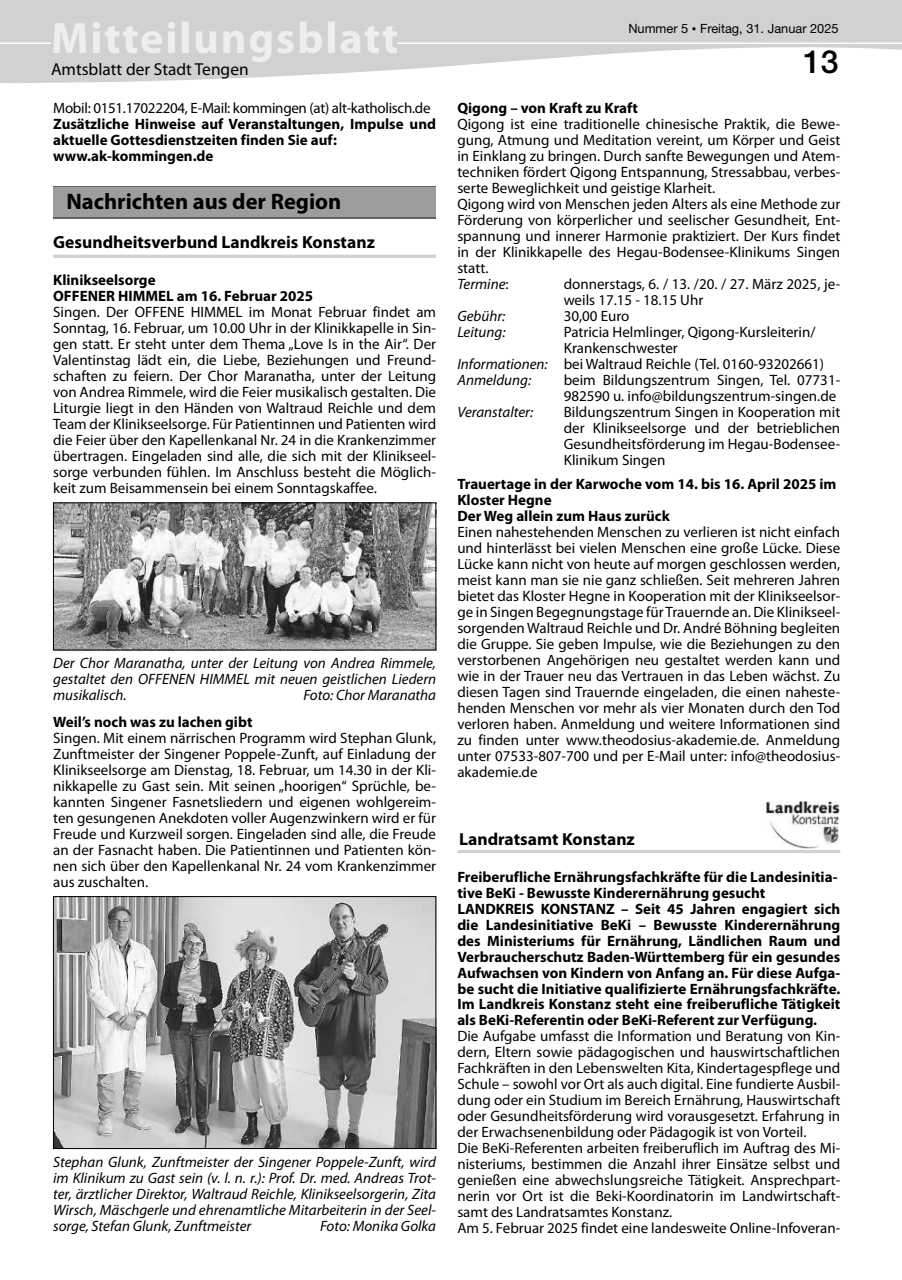
<style>
.page{position:relative;width:902px;height:1280px;background:#fff}
.page>*{position:absolute;margin:0;border:0;box-sizing:border-box;transform-origin:0 0}
.t1{font:700 44.25px "Myriad Pro";letter-spacing:.04em;color:#edefee}
.t2{font:500 31.95px "Helvetica Neue LT Pro";color:#000}
.t3{font:700 22.5px "Myriad Pro";color:#000}
.t4{font:700 17.55px "Myriad Pro";color:#000}
.t5{font:17.4px "Myriad Pro";color:#000}
.t6{font:700 17.4px "Myriad Pro";color:#000}
.t7{font:15px/16px "Myriad Pro";color:#000;text-align:justify}
.t8{font:700 15px/16px "Myriad Pro";color:#000}
.t9{font:italic 15px/16px "Myriad Pro";color:#000;text-align:justify}
.t10{font:15px "Myriad Pro";letter-spacing:-.02em;color:#000}
.t11{font:12.75px "Helvetica Neue LT Pro";color:#000}
.s1{font-size:12.9px}
.s2{font-size:9px}
.s3{font-style:italic}
</style>
<div class="page">
<svg style="left:1px;top:0;width:900px;height:83px;fill:#d1d1d1"></svg>
<svg style="left:0;top:0;width:1px;height:83px"></svg>
<div style="left:53px;top:22px;width:344px;height:40px;background:#d1d1d1"></div>
<hr style="left:0;top:43px;width:51px;height:1px;background:#fff">
<hr style="left:397px;top:43px;width:504px;height:1px;background:#fff">
<hr style="left:53px;top:255px;width:383px;height:3px;background:#d1d1d1">
<div style="left:53px;top:186px;width:383px;height:32px;background:#646363"></div>
<div style="left:53px;top:187px;width:383px;height:30px;background:#9d9d9c"></div>
<img style="left:55px;top:505px;width:379px;height:143px">
<img style="left:55px;top:898px;width:379px;height:249px">
<div style="left:53px;top:896px;width:383px;height:253px;border:1px solid #000"></div>
<hr style="left:457px;top:850px;width:383px;height:3px;background:#d1d1d1">
<img style="left:766px;top:802px;width:73px;height:46px">
<h1 class="t1" style="left:51px;top:9px;width:349px">Mitteilungsblatt</h1>
<p class="t5" style="left:51px;top:59px;width:199px">Amtsblatt der Stadt Tengen</p>
<p class="t10" style="left:53px;top:99px;width:379px">Mobil: 0151.17022204, E-Mail: kommingen (at) alt-katholisch.de</p>
<p class="t8" style="left:53px;top:116px;width:384px">Zusätzliche Hinweise auf Veranstaltungen, Impulse und aktuelle Gottesdienstzeiten finden Sie auf: www.ak-kommingen.de</p>
<h3 class="t3" style="left:66px;top:187px;width:276px">Nachrichten aus der Region</h3>
<p class="t4" style="left:53px;top:230px;width:323px">Gesundheitsverbund Landkreis Konstanz</p>
<p class="t8" style="left:53px;top:271px;width:261px">Klinikseelsorge<br>OFFENER HIMMEL am 16. Februar 2025</p>
<p class="t7" style="left:53px;top:304px;width:384px">Singen. Der OFFENE HIMMEL im Monat Februar findet am Sonntag, 16. Februar, um 10.00 Uhr in der Klinikkapelle in Sin&shy;gen statt. Er steht unter dem Thema „Love Is in the Air“. Der Valentinstag lädt ein, die Liebe, Beziehungen und Freund&shy;schaften zu feiern. Der Chor Maranatha, unter der Leitung von Andrea Rimmele, wird die Feier musikalisch gestalten. Die Liturgie liegt in den Händen von Waltraud Reichle und dem Team der Klinikseelsorge. Für Patientinnen und Patienten wird die Feier über den Kapellenkanal Nr. 24 in die Krankenzimmer übertragen. Eingeladen sind alle, die sich mit der Klinikseel&shy;sorge verbunden fühlen. Im Anschluss besteht die Möglich&shy;keit zum Beisammensein bei einem Sonntagskaffee.</p>
<p class="t9" style="left:53px;top:655px;width:384px">Der Chor Maranatha, unter der Leitung von Andrea Rimmele, gestaltet den OFFENEN HIMMEL mit neuen geistlichen Liedern musikalisch.</p>
<p class="t9" style="left:303px;top:687px;width:134px">Foto: Chor Maranatha</p>
<p class="t8" style="left:53px;top:713px;width:201px">Weil’s noch was zu lachen gibt</p>
<p class="t7" style="left:53px;top:729px;width:384px">Singen. Mit einem närrischen Programm wird Stephan Glunk, Zunftmeister der Singener Poppele-Zunft, auf Einladung der Klinikseelsorge am Dienstag, 18. Februar, um 14.30 in der Kli&shy;nikkapelle zu Gast sein. Mit seinen „hoorigen“ Sprüchle, be&shy;kannten Singener Fasnetsliedern und eigenen wohlgereim&shy;ten gesungenen Anekdoten voller Augenzwinkern wird er für Freude und Kurzweil sorgen. Eingeladen sind alle, die Freude an der Fasnacht haben. Die Patientinnen und Patienten kön&shy;nen sich über den Kapellenkanal Nr. 24 vom Krankenzimmer aus zuschalten.</p>
<p class="t9" style="left:53px;top:1153px;width:384px">Stephan Glunk, Zunftmeister der Singener Poppele-Zunft, wird im Klinikum zu Gast sein (v. l. n. r.): Prof. Dr. med. Andreas Trot&shy;ter, ärztlicher Direktor, Waltraud Reichle, Klinikseelsorgerin, Zita Wirsch, Mäschgerle und ehrenamtliche Mitarbeiterin in der Seel&shy;sorge, Stefan Glunk, Zunftmeister</p>
<p class="t9" style="left:320px;top:1217px;width:118px">Foto: Monika Golka</p>
<p class="t11" style="left:628px;top:20px;width:212px">Nummer <span class="s1">5</span> <span class="s2">•</span> Freitag, 31. Januar 2025</p>
<h2 class="t2" style="left:803px;top:43px;width:37px">13</h2>
<p class="t8" style="left:457px;top:100px;width:182px">Qigong – von Kraft zu Kraft</p>
<p class="t7" style="left:457px;top:116px;width:384px;text-align:left">Qigong ist eine traditionelle chinesische Praktik, die Bewe&shy;gung, Atmung und Meditation vereint, um Körper und Geist in Einklang zu bringen. Durch sanfte Bewegungen und Atem&shy;techniken fördert Qigong Entspannung, Stressabbau, verbes&shy;serte Beweglichkeit und geistige Klarheit.<br>Qigong wird von Menschen jeden Alters als eine Methode zur Förderung von körperlicher und seelischer Gesundheit, Ent&shy;spannung und innerer Harmonie praktiziert. Der Kurs findet in der Klinikkapelle des Hegau-Bodensee-Klinikums Singen statt.<br><span class="s3">Termine</span>:</p>
<p class="t7" style="left:563px;top:276px;width:278px">donnerstags, 6. / 13. /20. / 27. März 2025, je&shy;weils 17.15 - 18.15 Uhr</p>
<p class="t9" style="left:457px;top:308px;width:50px">Gebühr:</p>
<p class="t7" style="left:563px;top:308px;width:67px">30,00 Euro</p>
<p class="t9" style="left:457px;top:324px;width:50px">Leitung:</p>
<p class="t7" style="left:563px;top:324px;width:253px">Patricia Helmlinger, Qigong-Kursleiterin/</p>
<p class="t7" style="left:563px;top:340px;width:115px">Krankenschwester</p>
<p class="t7" style="left:457px;top:356px;width:368px"><span class="s3">Informationen:</span> bei Waltraud Reichle (Tel. 0160-93202661)</p>
<p class="t9" style="left:457px;top:372px;width:75px">Anmeldung:</p>
<p class="t7" style="left:563px;top:372px;width:278px">beim Bildungszentrum Singen, Tel. 07731-<br>982590 u. info@bildungszentrum-singen.de</p>
<p class="t9" style="left:457px;top:404px;width:77px">Veranstalter:</p>
<p class="t7" style="left:563px;top:404px;width:278px">Bildungszentrum Singen in Kooperation mit der Klinikseelsorge und der betrieblichen Gesundheitsförderung im Hegau-Bodensee-Klinikum Singen</p>
<p class="t8" style="left:457px;top:476px;width:380px">Trauertage in der Karwoche vom 14. bis 16. April 2025 im<br>Kloster Hegne<br>Der Weg allein zum Haus zurück</p>
<p class="t7" style="left:457px;top:524px;width:384px">Einen nahestehenden Menschen zu verlieren ist nicht einfach und hinterlässt bei vielen Menschen eine große Lücke. Diese Lücke kann nicht von heute auf morgen geschlossen werden, meist kann man sie nie ganz schließen. Seit mehreren Jahren bietet das Kloster Hegne in Kooperation mit der Klinikseelsor&shy;ge in Singen Begegnungstage für Trauernde an. Die Klinikseel&shy;sorgenden Waltraud Reichle und Dr. André Böhning begleiten die Gruppe. Sie geben Impulse, wie die Beziehungen zu den verstorbenen Angehörigen neu gestaltet werden kann und wie in der Trauer neu das Vertrauen in das Leben wächst. Zu diesen Tagen sind Trauernde eingeladen, die einen naheste&shy;henden Menschen vor mehr als vier Monaten durch den Tod verloren haben. Anmeldung und weitere Informationen sind zu finden unter www.theodosius-akademie.de. Anmeldung unter 07533-807-700 und per E-Mail unter: info@theodosius&shy;akademie.de</p>
<p class="t6" style="left:459px;top:828px;width:177px">Landratsamt Konstanz</p>
<p class="t8" style="left:457px;top:868px;width:384px">Freiberufliche Ernährungsfachkräfte für die Landesinitia&shy;tive BeKi - Bewusste Kinderernährung gesucht LANDKREIS KONSTANZ – Seit 45 Jahren engagiert sich die Landesinitiative BeKi – Bewusste Kinderernährung des Ministeriums für Ernährung, Ländlichen Raum und Verbraucherschutz Baden-Württemberg für ein gesundes Aufwachsen von Kindern von Anfang an. Für diese Aufga&shy;be sucht die Initiative qualifizierte Ernährungsfachkräfte.<br>Im Landkreis Konstanz steht eine freiberufliche Tätigkeit als BeKi-Referentin oder BeKi-Referent zur Verfügung.</p>
<p class="t7" style="left:457px;top:1028px;width:384px;text-align:left">Die Aufgabe umfasst die Information und Beratung von Kin&shy;dern, Eltern sowie pädagogischen und hauswirtschaftlichen Fachkräften in den Lebenswelten Kita, Kindertagespflege und Schule – sowohl vor Ort als auch digital. Eine fundierte Ausbil&shy;dung oder ein Studium im Bereich Ernährung, Hauswirtschaft oder Gesundheitsförderung wird vorausgesetzt. Erfahrung in der Erwachsenenbildung oder Pädagogik ist von Vorteil.<br>Die BeKi-Referenten arbeiten freiberuflich im Auftrag des Mi&shy;nisteriums, bestimmen die Anzahl ihrer Einsätze selbst und genießen eine abwechslungsreiche Tätigkeit. Ansprechpart&shy;nerin vor Ort ist die Beki-Koordinatorin im Landwirtschaft&shy;samt des Landratsamtes Konstanz.<br>Am 5. Februar 2025 findet eine landesweite Online-Infoveran-</p>
</div>
